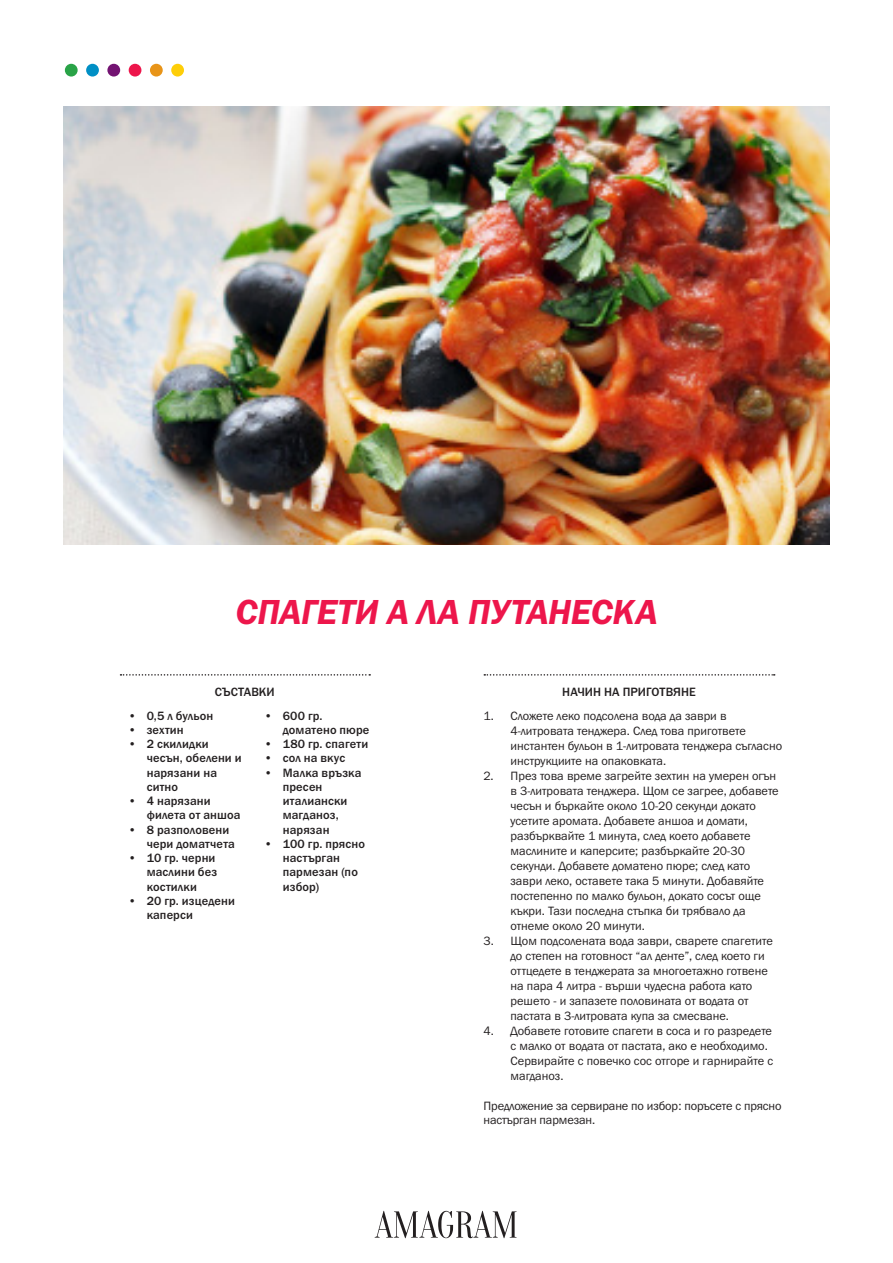
<style>
.page{position:relative;width:893px;height:1263px;background:#fff}
.page>*{position:absolute;margin:0;border:0;box-sizing:border-box;transform-origin:0 0}
.Cards_description_He{font:36px "Franklin Gothic URW Dem Ita";letter-spacing:-.005em;color:#ed164b}
.Cards_description_co{font:12.45px/15px "Franklin Gothic URW Boo";color:#231f20}
.INGREDIENTS_Versal_8{font:500 12.45px/14.2px "Franklin Gothic URW";letter-spacing:.01em;color:#231f20}
.s1{font-family:"Franklin Gothic URW Boo";font-weight:400}
</style>
<div class="page">
<img style="left:64px;top:106px;width:765px;height:439px">
<svg style="left:484px;top:674px;width:291px;height:2px"></svg>
<svg style="left:121px;top:674px;width:249px;height:2px"></svg>
<div style="left:171px;top:64px;width:13px;height:13px;background:#fece08;border-radius:50%"></div>
<div style="left:150px;top:64px;width:13px;height:13px;background:#e89418;border-radius:50%"></div>
<div style="left:129px;top:64px;width:12px;height:13px;background:#ed164b;border-radius:50%"></div>
<div style="left:107px;top:64px;width:13px;height:13px;background:#731372;border-radius:50%"></div>
<div style="left:86px;top:64px;width:13px;height:13px;background:#008fc5;border-radius:50%"></div>
<div style="left:65px;top:64px;width:13px;height:13px;background:#29a347;border-radius:50%"></div>
<svg style="left:375px;top:1211px;width:142px;height:27px"></svg>
<p class="Cards_description_He" style="left:236px;top:589px;width:423px">СПАГЕТИ А ЛА ПУТАНЕСКА</p>
<p class="INGREDIENTS_Versal_8" style="left:215px;top:684px;width:61px">СЪСТАВКИ</p>
<p class="INGREDIENTS_Versal_8" style="left:128px;top:708px;width:87px"><span class="s1">•</span> 0,5 л бульон</p>
<p class="INGREDIENTS_Versal_8" style="left:128px;top:722px;width:57px"><span class="s1">•</span> зехтин</p>
<p class="INGREDIENTS_Versal_8" style="left:147px;top:737px;width:96px;text-indent:-18px"><span class="s1">•</span> 2 скилидки чесън, обелени и нарязани на ситно</p>
<p class="INGREDIENTS_Versal_8" style="left:147px;top:794px;width:95px;text-indent:-18px"><span class="s1">•</span> 4 нарязани филета от аншоа</p>
<p class="INGREDIENTS_Versal_8" style="left:147px;top:822px;width:90px;text-indent:-18px"><span class="s1">•</span> 8 разполовени чери доматчета</p>
<p class="INGREDIENTS_Versal_8" style="left:147px;top:851px;width:72px;text-indent:-18px"><span class="s1">•</span> 10 гр. черни маслини без костилки</p>
<p class="INGREDIENTS_Versal_8" style="left:147px;top:893px;width:90px;text-indent:-18px"><span class="s1">•</span> 20 гр. изцедени каперси</p>
<p class="INGREDIENTS_Versal_8" style="left:283px;top:708px;width:88px;text-indent:-18px"><span class="s1">•</span> 600 гр. доматено пюре</p>
<p class="INGREDIENTS_Versal_8" style="left:264px;top:737px;width:105px"><span class="s1">•</span> 180 гр. спагети</p>
<p class="INGREDIENTS_Versal_8" style="left:264px;top:751px;width:82px"><span class="s1">•</span> сол на вкус</p>
<p class="INGREDIENTS_Versal_8" style="left:283px;top:765px;width:80px;text-indent:-18px"><span class="s1">•</span> Малка връзка пресен италиански магданоз, нарязан</p>
<p class="INGREDIENTS_Versal_8" style="left:283px;top:836px;width:84px;text-indent:-18px"><span class="s1">•</span> 100 гр. прясно настърган пармезан (по избор)</p>
<p class="INGREDIENTS_Versal_8" style="left:562px;top:684px;width:135px">НАЧИН НА ПРИГОТВЯНЕ</p>
<p class="Cards_description_co" style="left:510px;top:708px;width:273px;text-indent:-27px">1. Сложете леко подсолена вода да заври в 4-литровата тенджера. След това пригответе инстантен бульон в 1-литровата тенджера съгласно инструкциите на опаковката.</p>
<p class="Cards_description_co" style="left:510px;top:768px;width:270px;text-indent:-27px">2. През това време загрейте зехтин на умерен огън в 3-литровата тенджера. Щом се загрее, добавете чесън и бъркайте около 10-20 секунди докато усетите аромата. Добавете аншоа и домати, разбърквайте 1 минута, след което добавете маслините и каперсите; разбъркайте 20-30 секунди. Добавете доматено пюре; след като заври леко, оставете така 5 минути. Добавяйте постепенно по малко бульон, докато сосът още къкри. Тази последна стъпка би трябвало да отнеме около 20 минути.</p>
<p class="Cards_description_co" style="left:510px;top:933px;width:264px;text-indent:-27px">3. Щом подсолената вода заври, сварете спагетите до степен на готовност “ал денте”, след което ги оттцедете в тенджерата за многоетажно готвене на пара 4 литра - върши чудесна работа като решето - и запазете половината от водата от пастата в 3-литровата купа за смесване.</p>
<p class="Cards_description_co" style="left:510px;top:1023px;width:264px;text-indent:-27px">4. Добавете готовите спагети в соса и го разредете с малко от водата от пастата, ако е необходимо.<br>Сервирайте с повечко сос отгоре и гарнирайте с магданоз.</p>
<p class="Cards_description_co" style="left:483px;top:1098px;width:300px">Предложение за сервиране по избор: поръсете с прясно настърган пармезан.</p>
</div>
